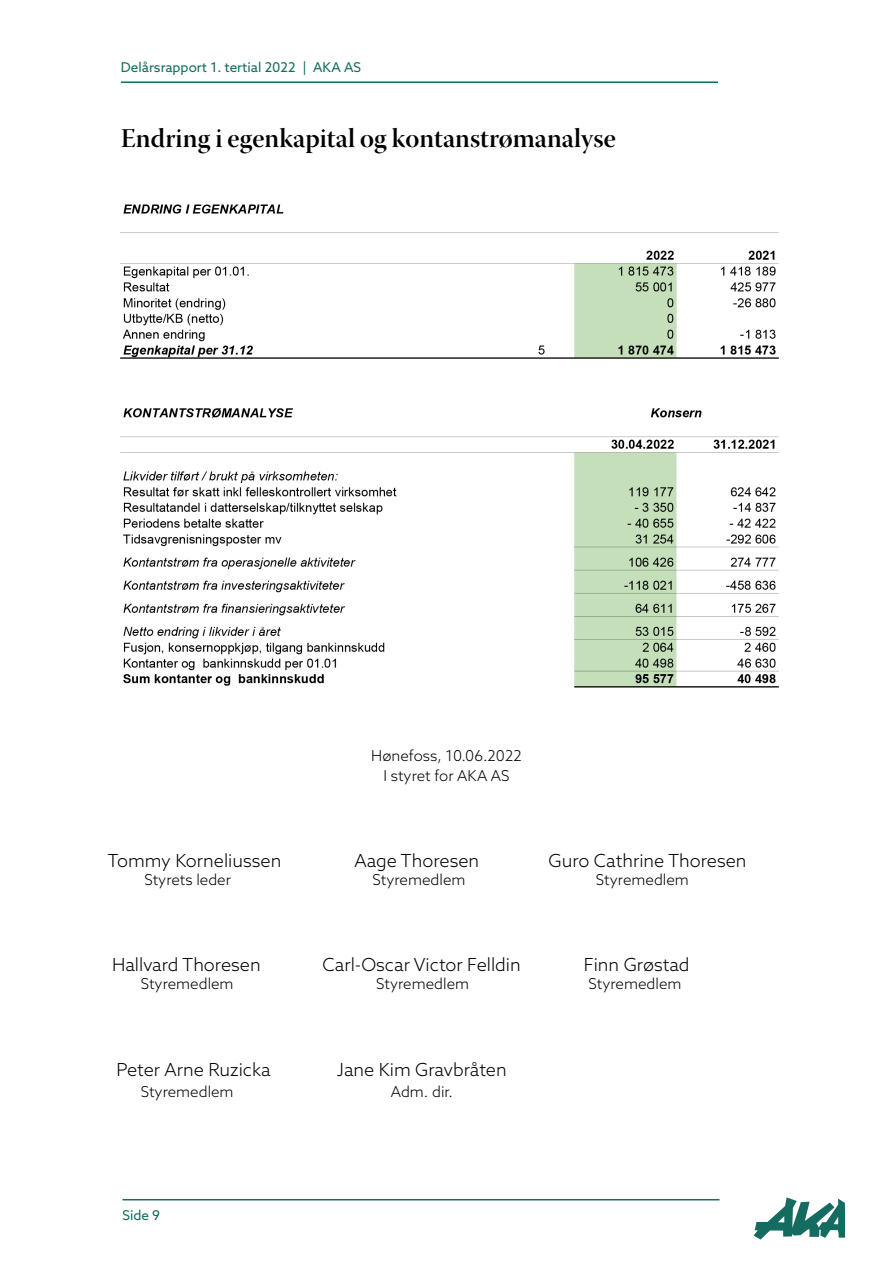
<style>
.page{position:relative;width:893px;height:1263px;background:#fff}
.page>*{position:absolute;margin:0;border:0;box-sizing:border-box;transform-origin:0 0}
.t1{font:27px "Warnock Pro Semibold Disp";color:#010000}
.t2{font:300 18px "Azo Sans";color:#010000}
.t3{font:300 15px "Azo Sans";color:#010000}
.t4{font:13.5px "Azo Sans";color:#136c5f}
</style>
<div class="page">
<svg style="left:754px;top:1197px;width:91px;height:42px"></svg>
<hr style="left:122px;top:1199px;width:597px;height:1px;background:#136c5f">
<hr style="left:121px;top:81px;width:597px;height:2px;background:#136c5f">
<img style="left:121px;top:204px;width:658px;height:484px">
<p class="t4" style="left:121px;top:58px;width:242px">Delårsrapport 1. tertial 2022 | AKA AS</p>
<p class="t1" style="left:121px;top:122px;width:496px">Endring i egenkapital og kontanstrømanalyse</p>
<p class="t3" style="left:371px;top:745px;width:152px">Hønefoss, 10.06.2022</p>
<p class="t3" style="left:383px;top:765px;width:128px">I styret for AKA AS</p>
<p class="t2" style="left:108px;top:849px;width:175px">Tommy Korneliussen</p>
<p class="t2" style="left:354px;top:849px;width:126px">Aage Thoresen</p>
<p class="t2" style="left:548px;top:849px;width:200px">Guro Cathrine Thoresen</p>
<p class="t3" style="left:144px;top:870px;width:88px">Styrets leder</p>
<p class="t3" style="left:373px;top:870px;width:94px">Styremedlem</p>
<p class="t3" style="left:596px;top:870px;width:94px">Styremedlem</p>
<p class="t2" style="left:112px;top:953px;width:150px">Hallvard Thoresen</p>
<p class="t2" style="left:323px;top:953px;width:200px">Carl-Oscar Victor Felldin</p>
<p class="t2" style="left:584px;top:953px;width:107px">Finn Grøstad</p>
<p class="t3" style="left:141px;top:974px;width:94px">Styremedlem</p>
<p class="t3" style="left:376px;top:974px;width:94px">Styremedlem</p>
<p class="t3" style="left:589px;top:974px;width:94px">Styremedlem</p>
<p class="t2" style="left:116px;top:1057px;width:156px">Peter Arne Ruzicka</p>
<p class="t2" style="left:337px;top:1057px;width:171px">Jane Kim Gravbråten</p>
<p class="t3" style="left:141px;top:1082px;width:94px">Styremedlem</p>
<p class="t3" style="left:391px;top:1082px;width:63px">Adm. dir.</p>
<p class="t4" style="left:122px;top:1206px;width:39px">Side 9</p>
</div>
